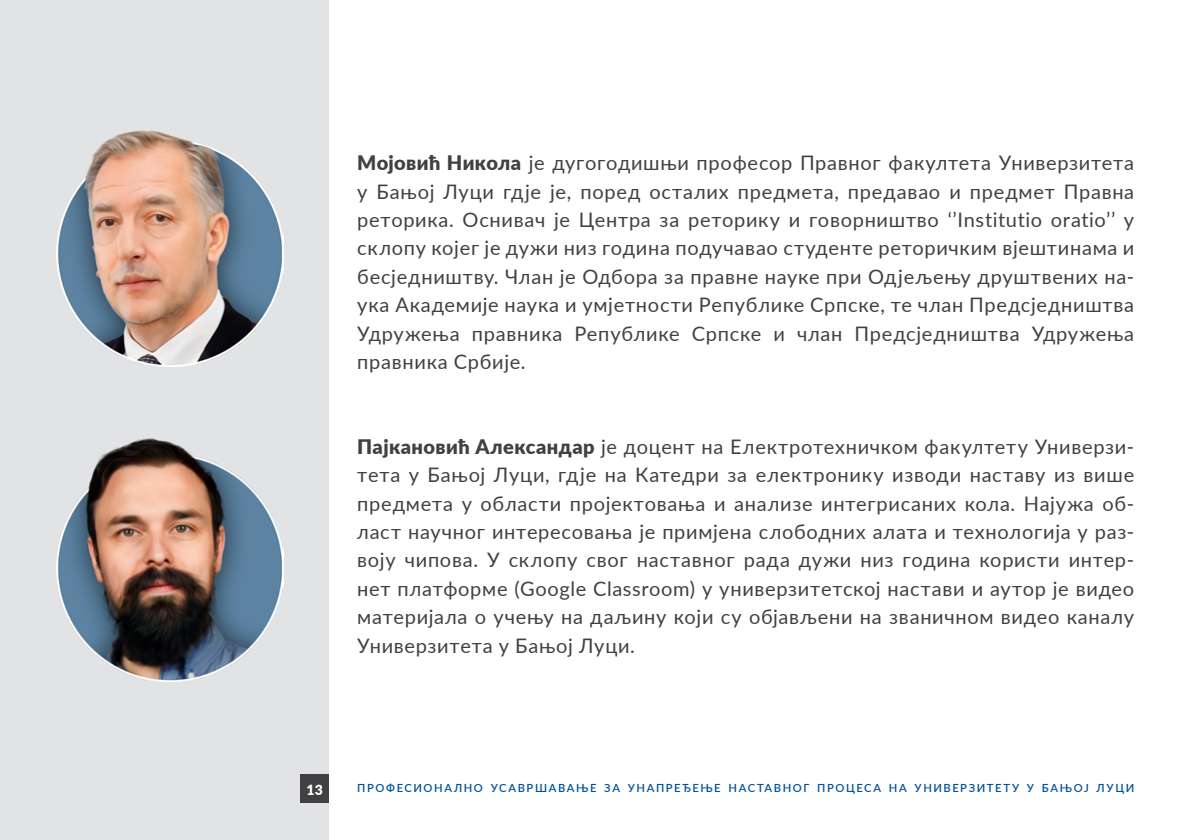
<style>
.page{position:relative;width:1191px;height:840px;background:#fff}
.page>*{position:absolute;margin:0;border:0;box-sizing:border-box;transform-origin:0 0}
.t1{font:20px/28.4px "Lato";letter-spacing:.035em;color:#414042;text-align:justify}
.t2{font:900 14px "Lato";color:#fff}
.t3{font:600 11.2px "Lato";letter-spacing:.14em;color:#00529c}
.s1{font-weight:900}
</style>
<div class="page">
<div style="left:0;top:0;width:329px;height:839px;background:#e2e3e4"></div>
<img style="left:57px;top:130px;width:226px;height:236px">
<img style="left:57px;top:438px;width:226px;height:242px">
<div style="left:300px;top:774px;width:29px;height:28px;background:#414042"></div>
<p class="t1" style="left:357px;top:148px;width:778px"><span class="s1">Мојовић Никола</span> је дугогодишњи професор Правног факултета Универзитета у Бањој Луци гдје је, поред осталих предмета, предавао и предмет Правна реторика. Оснивач је Центра за реторику и говорништво ‘’Institutio oratio’’ у склопу којег је дужи низ година подучавао студенте реторичким вјештинама и бесједништву. Члан је Одбора за правне науке при Одјељењу друштвених на&shy;ука Академије наука и умјетности Републике Српске, те члан Предсједништва Удружења правника Републике Српске и члан Предсједништва Удружења правника Србије.</p>
<p class="t1" style="left:357px;top:431px;width:778px"><span class="s1">Пајкановић Александар</span> је доцент на Електротехничком факултету Универзи&shy;тета у Бањој Луци, гдје на Катедри за електронику изводи наставу из више предмета у области пројектовања и анализе интегрисаних кола. Најужа об&shy;ласт научног интересовања је примјена слободних алата и технологија у раз&shy;воју чипова. У склопу свог наставног рада дужи низ година користи интер&shy;нет платформе (Google Classroom) у универзитетској настави и аутор је видео материјала о учењу на даљину који су објављени на званичном видео каналу Универзитета у Бањој Луци.</p>
<p class="t2" style="left:307px;top:778px;width:18px">13</p>
<p class="t3" style="left:357px;top:779px;width:778px">ПРОФЕСИОНАЛНО УСАВРШАВАЊЕ ЗА УНАПРЕЂЕЊЕ НАСТАВНОГ ПРОЦЕСА НА УНИВЕРЗИТЕТУ У БАЊОЈ ЛУЦИ</p>
</div>
